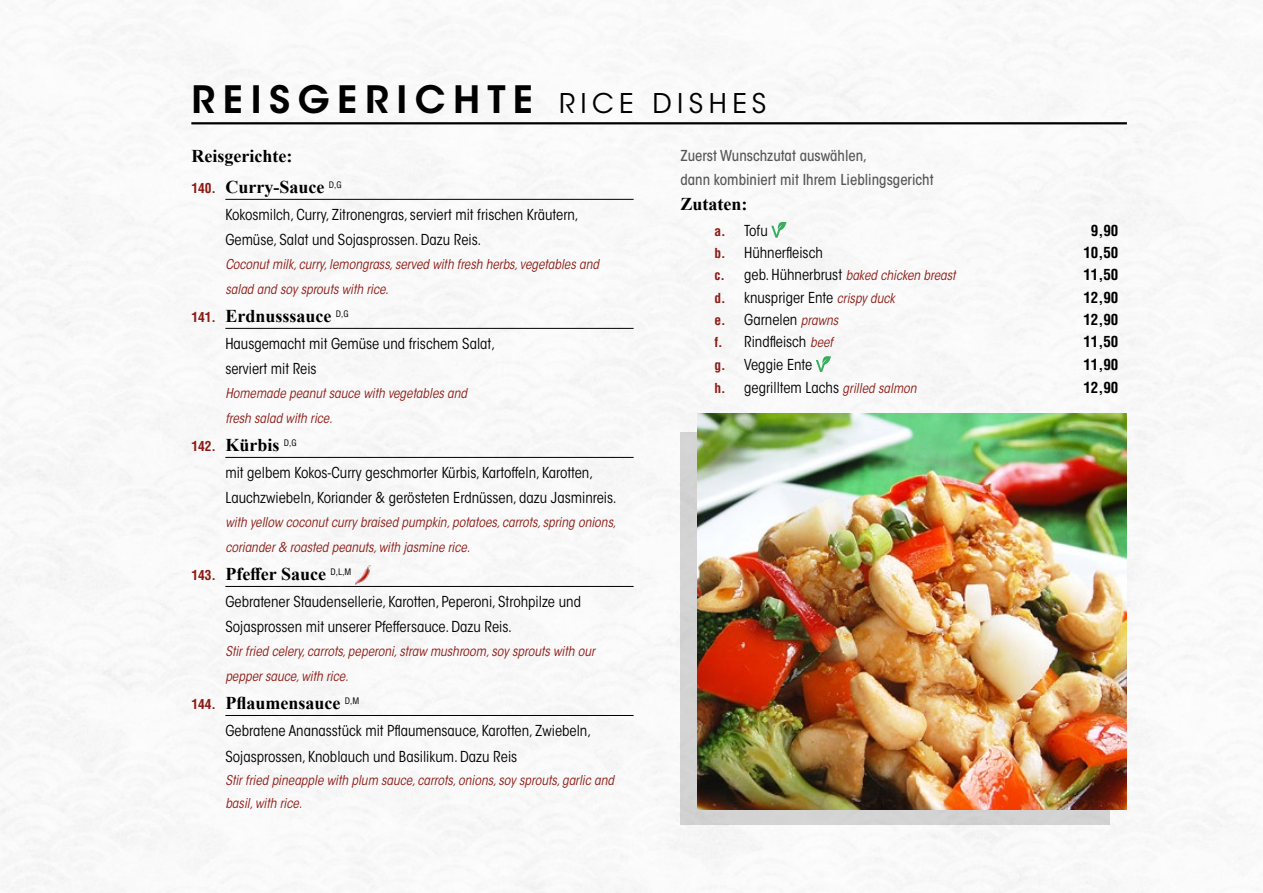
<style>
.page{position:relative;width:1263px;height:893px;background:#fff}
.page>*{position:absolute;margin:0;border:0;box-sizing:border-box;transform-origin:0 0}
.t1{font:600 37.5px "ITC Avant Garde Std";letter-spacing:.2em;color:#000}
.t2{font:700 18px/30.8px "Times New Roman";color:#000}
.t3{font:condensed 15px/25px "ITC Avant Garde Std";color:#000}
.t4{font:500 condensed 15px/23.4px "ITC Avant Garde Std";color:#575756}
.t5{font:700 condensed 15px "Helvetica LT Std";color:#000}
.t6{font:italic condensed 13.5px/25px "ITC Avant Garde Std";color:#8d1a14}
.s1{font-weight:400;font-size:27px}
.s2{font-family:"Helvetica LT Std";font-stretch:condensed;font-size:13.5px;color:#8d1a14}
.s3{font-family:"Helvetica LT Std";font-weight:700;font-size:13.5px;color:#8d1a14}
.s4{font-family:"Helvetica LT Std";font-weight:700;font-style:normal}
.s5{font-style:normal;font-size:15px;color:#000}
.s6{font-style:italic;font-size:13.5px;color:#8d1a14}
</style>
<div class="page">
<img style="left:0;top:0;width:1262px;height:893px">
<hr style="left:225px;top:199px;width:409px;height:1px;background:#000">
<hr style="left:225px;top:328px;width:409px;height:1px;background:#000">
<hr style="left:225px;top:457px;width:409px;height:1px;background:#000">
<hr style="left:225px;top:586px;width:409px;height:1px;background:#000">
<hr style="left:225px;top:715px;width:409px;height:1px;background:#000">
<img style="left:356px;top:565px;width:14px;height:20px">
<hr style="left:191px;top:122px;width:936px;height:2px;background:#000">
<div style="left:680px;top:432px;width:430px;height:393px;background:#d3d3d3"></div>
<svg style="left:771px;top:221px;width:15px;height:17px"></svg>
<svg style="left:816px;top:355px;width:15px;height:17px"></svg>
<img style="left:697px;top:414px;width:430px;height:396px">
<h1 class="t1" style="left:191px;top:75px;width:576px">REISGERICHTE <span class="s1">RICE DISHES</span></h1>
<p class="t2" style="left:191px;top:141px;width:152px">Reisgerichte:<br><span class="s2">140.</span> Curry-Sauce <sup>D,G</sup></p>
<p class="t3" style="left:225px;top:202px;width:355px">Kokosmilch, Curry, Zitronengras, serviert mit frischen Kräutern,<br>Gemüse, Salat und Sojasprossen. Dazu Reis.</p>
<p class="t6" style="left:225px;top:251px;width:375px">Coconut milk, curry, lemongrass, served with fresh herbs, vegetables and salad and soy sprouts with rice.</p>
<p class="t2" style="left:191px;top:300px;width:159px"><span class="s2">141.</span> Erdnusssauce <sup>D,G</sup></p>
<p class="t3" style="left:225px;top:331px;width:271px">Hausgemacht mit Gemüse und frischem Salat, serviert mit Reis</p>
<p class="t6" style="left:225px;top:381px;width:243px">Homemade peanut sauce with vegetables and fresh salad with rice.</p>
<p class="t2" style="left:191px;top:429px;width:107px"><span class="s2">142.</span> Kürbis <sup>D,G</sup></p>
<p class="t3" style="left:225px;top:460px;width:393px">mit gelbem Kokos-Curry geschmorter Kürbis, Kartoffeln, Karotten,<br>Lauchzwiebeln, Koriander &amp; gerösteten Erdnüssen, dazu Jasminreis.</p>
<p class="t6" style="left:225px;top:510px;width:392px">with yellow coconut curry braised pumpkin, potatoes, carrots, spring onions, coriander &amp; roasted peanuts, with jasmine rice.</p>
<p class="t2" style="left:191px;top:558px;width:162px"><span class="s2">143.</span> Pfeffer Sauce <sup>D,L,M</sup></p>
<p class="t3" style="left:225px;top:590px;width:357px">Gebratener Staudensellerie, Karotten, Peperoni, Strohpilze und<br>Sojasprossen mit unserer Pfeffersauce. Dazu Reis.</p>
<p class="t6" style="left:225px;top:639px;width:371px">Stir fried celery, carrots, peperoni, straw mushroom, soy sprouts with our pepper sauce, with rice.</p>
<p class="t2" style="left:191px;top:687px;width:169px"><span class="s2">144.</span> Pflaumensauce <sup>D,M</sup></p>
<p class="t3" style="left:225px;top:719px;width:367px">Gebratene Ananasstück mit Pflaumensauce, Karotten, Zwiebeln,<br>Sojasprossen, Knoblauch und Basilikum. Dazu Reis</p>
<p class="t6" style="left:225px;top:768px;width:390px;line-height:23.2px">Stir fried pineapple with plum sauce, carrots, onions, soy sprouts, garlic and basil, with rice.</p>
<p class="t4" style="left:680px;top:144px;width:255px">Zuerst Wunschzutat auswählen,<br>dann kombiniert mit Ihrem Lieblingsgericht</p>
<p class="t2" style="left:680px;top:189px;width:68px">Zutaten:</p>
<p class="t3" style="left:714px;top:218px;width:55px"><span class="s3">a.</span> Tofu</p>
<p class="t5" style="left:1091px;top:221px;width:29px">9,90</p>
<p class="t3" style="left:714px;top:240px;width:110px"><span class="s3">b.</span> Hühnerfleisch</p>
<p class="t5" style="left:1083px;top:243px;width:36px">10,50</p>
<p class="t6" style="left:714px;top:263px;width:243px"><span class="s4">c.</span> <span class="s5">geb. Hühnerbrust</span> baked chicken breast</p>
<p class="t5" style="left:1083px;top:266px;width:36px">11,50</p>
<p class="t3" style="left:714px;top:285px;width:182px"><span class="s3">d.</span> knuspriger Ente <span class="s6">crispy duck</span></p>
<p class="t5" style="left:1083px;top:288px;width:36px">12,90</p>
<p class="t3" style="left:714px;top:307px;width:125px"><span class="s3">e.</span> Garnelen <span class="s6">prawns</span></p>
<p class="t5" style="left:1083px;top:310px;width:36px">12,90</p>
<p class="t3" style="left:714px;top:329px;width:120px"><span class="s3">f.</span> Rindfleisch <span class="s6">beef</span></p>
<p class="t5" style="left:1083px;top:332px;width:36px">11,50</p>
<p class="t3" style="left:714px;top:353px;width:99px"><span class="s3">g.</span> Veggie Ente</p>
<p class="t5" style="left:1083px;top:356px;width:36px">11,90</p>
<p class="t3" style="left:714px;top:375px;width:204px"><span class="s3">h.</span> gegrilltem Lachs <span class="s6">grilled salmon</span></p>
<p class="t5" style="left:1083px;top:378px;width:36px">12,90</p>
</div>
